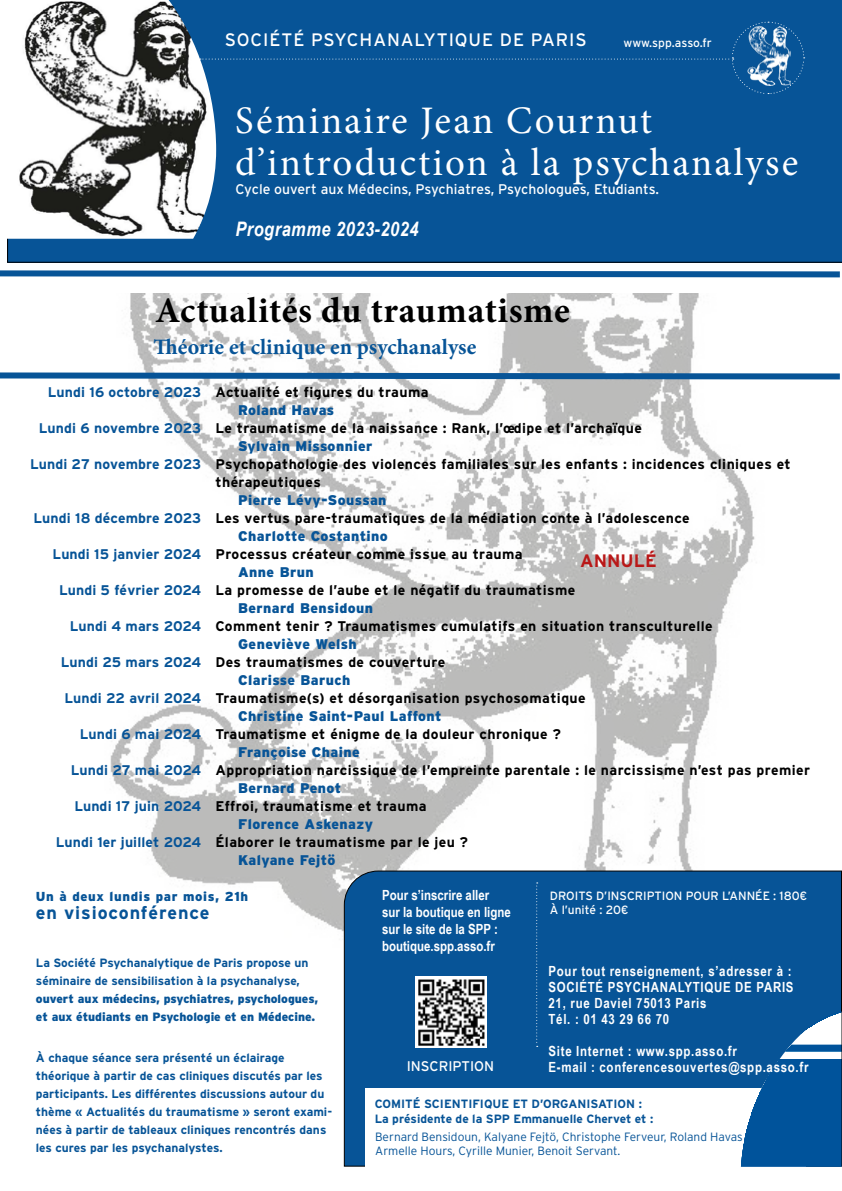
<style>
.page{position:relative;width:842px;height:1191px;background:#fff}
.page>*{position:absolute;margin:0;border:0;box-sizing:border-box;transform-origin:0 0}
.t1{font:39px/42px "Minion Pro";letter-spacing:.05em;color:#fff}
.t2{font:700 36px "Minion Pro";letter-spacing:.02em;color:#000}
.t3{font:700 22px "Minion Pro";color:#075497}
.t4{font:italic 700 20px "Arial Narrow";letter-spacing:.025em;color:#fff}
.t5{font:18px "Interstate";letter-spacing:.05em;color:#fff}
.t6{font:700 18px "Interstate";letter-spacing:.05em;color:#075497}
.t7{font:700 18px "Interstate";color:#b91818}
.t8{font:700 14px/18px "Interstate";letter-spacing:.03em;color:#000}
.t9{font:700 14px "Interstate";letter-spacing:.01em;color:#075497}
.t10{font:900 14px "Interstate";letter-spacing:.03em;color:#075497}
.t11{font:700 14px/16px "Arial Narrow";letter-spacing:.05em;color:#fff}
.t12{font:700 14px/16.8px "Arial Narrow";color:#fff}
.t13{font:14px "Interstate";color:#fff}
.t14{font:900 13px "Interstate";letter-spacing:.05em;color:#075497}
.t15{font:700 12px/18px "Interstate";color:#075497}
.t16{font:300 12px/14.4px "Interstate";color:#075497}
.t17{font:900 12px/18px "Interstate";color:#075497}
.t18{font:12px/14.4px "Interstate";color:#fff}
</style>
<div class="page">
<img style="left:110px;top:293px;width:645px;height:639px">
<div style="left:343px;top:870px;width:499px;height:297px;background:#075497"></div>
<div style="left:366px;top:1088px;width:440px;height:78px;background:#fff"></div>
<img style="left:740px;top:1011px;width:101px;height:155px">
<img style="left:415px;top:977px;width:71px;height:70px">
<div style="left:7px;top:0;width:835px;height:263px;background:#075497"></div>
<div style="left:216px;top:21px;width:589px;height:74px;background:#075497"></div>
<img style="left:747px;top:26px;width:44px;height:59px">
<svg style="left:0;top:369px;width:840px;height:13px"></svg>
<img style="left:7px;top:0;width:209px;height:239px">
<svg style="left:536px;top:882px;width:2px;height:164px"></svg>
<svg style="left:0;top:270px;width:840px;height:8px;background:#447eb0"></svg>
<p class="t5" style="left:225px;top:29px;width:363px">SOCIÉTÉ PSYCHANALYTIQUE DE PARIS</p>
<p class="t18" style="left:623px;top:35px;width:90px">www.spp.asso.fr</p>
<h1 class="t1" style="left:235px;top:100px;width:565px">Séminaire Jean Cournut d’introduction à la psychanalyse</h1>
<p class="t13" style="left:235px;top:182px;width:425px">Cycle ouvert aux Médecins, Psychiatres, Psychologues, Etudiants.</p>
<h3 class="t4" style="left:235px;top:213px;width:185px">Programme 2023-2024</h3>
<h2 class="t2" style="left:155px;top:285px;width:416px">Actualités du traumatisme</h2>
<h3 class="t3" style="left:154px;top:331px;width:324px">Théorie et clinique en psychanalyse</h3>
<p class="t9" style="left:48px;top:384px;width:155px">Lundi 16 octobre 2023</p>
<p class="t9" style="left:39px;top:420px;width:164px">Lundi 6 novembre 2023</p>
<p class="t9" style="left:30px;top:456px;width:173px">Lundi 27 novembre 2023</p>
<p class="t9" style="left:34px;top:510px;width:169px">Lundi 18 décembre 2023</p>
<p class="t9" style="left:53px;top:546px;width:150px">Lundi 15 janvier 2024</p>
<p class="t9" style="left:59px;top:582px;width:144px">Lundi 5 février 2024</p>
<p class="t9" style="left:70px;top:618px;width:133px">Lundi 4 mars 2024</p>
<p class="t9" style="left:61px;top:654px;width:142px">Lundi 25 mars 2024</p>
<p class="t9" style="left:64px;top:690px;width:138px">Lundi 22 avril 2024</p>
<p class="t9" style="left:80px;top:726px;width:123px">Lundi 6 mai 2024</p>
<p class="t9" style="left:71px;top:762px;width:132px">Lundi 27 mai 2024</p>
<p class="t9" style="left:74px;top:798px;width:128px">Lundi 17 juin 2024</p>
<p class="t9" style="left:56px;top:834px;width:147px">Lundi 1er juillet 2024</p>
<p class="t8" style="left:215px;top:382px;width:215px">Actualité et figures du trauma</p>
<p class="t10" style="left:238px;top:402px;width:98px">Roland Havas</p>
<p class="t8" style="left:215px;top:418px;width:428px">Le traumatisme de la naissance : Rank, l’œdipe et l’archaïque</p>
<p class="t10" style="left:238px;top:438px;width:136px">Sylvain Missonnier</p>
<p class="t8" style="left:215px;top:454px;width:577px">Psychopathologie des violences familiales sur les enfants : incidences cliniques et thérapeutiques</p>
<p class="t10" style="left:238px;top:492px;width:150px">Pierre Lévy-Soussan</p>
<p class="t8" style="left:215px;top:508px;width:476px">Les vertus pare-traumatiques de la médiation conte à l’adolescence</p>
<p class="t10" style="left:238px;top:528px;width:151px">Charlotte Costantino</p>
<p class="t8" style="left:215px;top:544px;width:309px">Processus créateur comme issue au trauma</p>
<p class="t10" style="left:238px;top:564px;width:77px">Anne Brun</p>
<p class="t8" style="left:215px;top:580px;width:361px">La promesse de l’aube et le négatif du traumatisme</p>
<p class="t10" style="left:238px;top:600px;width:137px">Bernard Bensidoun</p>
<p class="t8" style="left:215px;top:617px;width:499px">Comment tenir ? Traumatismes cumulatifs en situation transculturelle</p>
<p class="t10" style="left:238px;top:636px;width:120px">Geneviève Welsh</p>
<p class="t8" style="left:215px;top:653px;width:231px">Des traumatismes de couverture</p>
<p class="t10" style="left:238px;top:672px;width:114px">Clarisse Baruch</p>
<p class="t8" style="left:215px;top:689px;width:372px">Traumatisme(s) et désorganisation psychosomatique</p>
<p class="t10" style="left:238px;top:708px;width:205px">Christine Saint-Paul Laffont</p>
<p class="t8" style="left:215px;top:725px;width:347px">Traumatisme et énigme de la douleur chronique ?</p>
<p class="t10" style="left:238px;top:744px;width:123px">Françoise Chaine</p>
<p class="t8" style="left:215px;top:761px;width:596px">Appropriation narcissique de l’empreinte parentale : le narcissisme n’est pas premier</p>
<p class="t10" style="left:238px;top:780px;width:104px">Bernard Penot</p>
<p class="t8" style="left:215px;top:797px;width:213px">Effroi, traumatisme et trauma</p>
<p class="t10" style="left:238px;top:816px;width:136px">Florence Askenazy</p>
<p class="t8" style="left:215px;top:833px;width:254px">Élaborer le traumatisme par le jeu ?</p>
<p class="t10" style="left:238px;top:852px;width:99px">Kalyane Fejtö</p>
<p class="t7" style="left:580px;top:551px;width:78px">ANNULÉ</p>
<p class="t14" style="left:36px;top:888px;width:214px">Un à deux lundis par mois, 21h</p>
<p class="t6" style="left:36px;top:902px;width:175px">en visioconférence</p>
<p class="t15" style="left:36px;top:953px;width:274px">La Société Psychanalytique de Paris propose un séminaire de sensibilisation à la psychanalyse,</p>
<p class="t17" style="left:36px;top:989px;width:284px">ouvert aux médecins, psychiatres, psychologues, et aux étudiants en Psychologie et en Médecine.</p>
<p class="t15" style="left:36px;top:1048px;width:298px">À chaque séance sera présenté un éclairage théorique à partir de cas cliniques discutés par les participants. Les différentes discussions autour du thème « Actualités du traumatisme » seront exami&shy;nées à partir de tableaux cliniques rencontrés dans les cures par les psychanalystes.</p>
<p class="t12" style="left:382px;top:886px;width:130px">Pour s’inscrire aller<br>sur la boutique en ligne sur le site de la SPP : boutique.spp.asso.fr</p>
<p class="t13" style="left:407px;top:1058px;width:89px">INSCRIPTION</p>
<p class="t18" style="left:550px;top:888px;width:259px">DROITS D’INSCRIPTION POUR L’ANNÉE : 180€<br>À l’unité : 20€</p>
<p class="t11" style="left:549px;top:962px;width:246px">Pour tout renseignement, s’adresser à :<br>SOCIÉTÉ PSYCHANALYTIQUE DE PARIS<br>21, rue Daviel 75013 Paris<br>Tél. : 01 43 29 66 70</p>
<p class="t11" style="left:549px;top:1042px;width:261px">Site Internet : www.spp.asso.fr<br>E-mail : conferencesouvertes@spp.asso.fr</p>
<p class="t15" style="left:375px;top:1096px;width:280px;line-height:14.4px">COMITÉ SCIENTIFIQUE ET D’ORGANISATION :<br>La présidente de la SPP Emmanuelle Chervet et :</p>
<p class="t16" style="left:375px;top:1129px;width:369px">Bernard Bensidoun, Kalyane Fejtö, Christophe Ferveur, Roland Havas<br>Armelle Hours, Cyrille Munier, Benoit Servant.</p>
</div>
